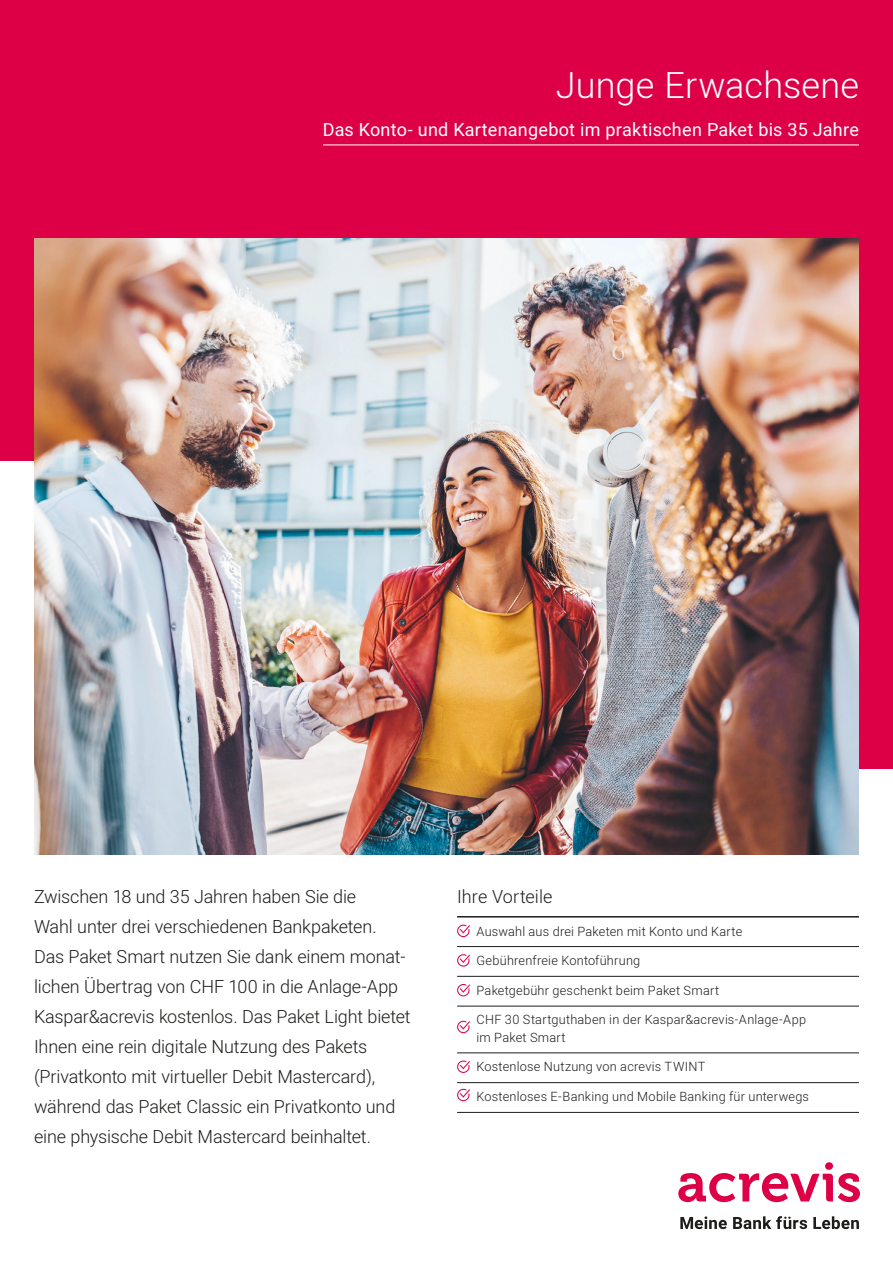
<style>
.page{position:relative;width:893px;height:1263px;background:#fff}
.page>*{position:absolute;margin:0;border:0;box-sizing:border-box;transform-origin:0 0}
.t1{font:300 36px "Heebo";letter-spacing:.005em;color:#fff}
.t2{font:300 18px/30px "Heebo";letter-spacing:-.01em;color:#1d1d1b}
.t3{font:18px "Heebo";letter-spacing:.015em;color:#fff}
.t4{font:300 12.75px/18px "Heebo";letter-spacing:.02em;color:#1d1d1b}
</style>
<div class="page">
<div style="left:0;top:0;width:893px;height:855px;background:#dd0047"></div>
<div style="left:0;top:461px;width:34px;height:477px;background:#fff"></div>
<div style="left:859px;top:769px;width:34px;height:163px;background:#fff"></div>
<hr style="left:457px;top:946px;width:402px;height:1px;background:#1d1d1b">
<hr style="left:457px;top:976px;width:402px;height:1px;background:#1d1d1b">
<hr style="left:457px;top:1006px;width:402px;height:1px;background:#1d1d1b">
<hr style="left:457px;top:1052px;width:402px;height:1px;background:#1d1d1b">
<hr style="left:457px;top:1082px;width:402px;height:1px;background:#1d1d1b">
<hr style="left:457px;top:1112px;width:402px;height:1px;background:#1d1d1b">
<hr style="left:457px;top:916px;width:402px;height:1px;background:#1d1d1b">
<svg style="left:457px;top:925px;width:13px;height:12px"></svg>
<svg style="left:457px;top:954px;width:13px;height:13px"></svg>
<svg style="left:457px;top:984px;width:13px;height:12px"></svg>
<svg style="left:457px;top:1021px;width:13px;height:12px"></svg>
<svg style="left:457px;top:1060px;width:13px;height:13px"></svg>
<svg style="left:457px;top:1089px;width:13px;height:12px"></svg>
<hr style="left:323px;top:145px;width:536px;height:1px;background:#fff">
<img style="left:34px;top:238px;width:825px;height:617px">
<svg style="left:680px;top:1216px;width:47px;height:13px"></svg>
<svg style="left:733px;top:1216px;width:74px;height:13px"></svg>
<svg style="left:813px;top:1216px;width:46px;height:13px"></svg>
<svg style="left:678px;top:1162px;width:182px;height:40px"></svg>
<h1 class="t1" style="left:556px;top:60px;width:305px">Junge Erwachsene</h1>
<p class="t3" style="left:323px;top:117px;width:538px">Das Konto- und Kartenangebot im praktischen Paket bis 35 Jahre</p>
<p class="t2" style="left:34px;top:882px;width:378px">Zwischen 18 und 35 Jahren haben Sie die<br>Wahl unter drei verschiedenen Bankpaketen.<br>Das Paket Smart nutzen Sie dank einem monat&shy;lichen Übertrag von CHF 100 in die Anlage-App Kaspar&amp;acrevis kostenlos. Das Paket Light bietet Ihnen eine rein digitale Nutzung des Pakets (Privatkonto mit virtueller Debit Mastercard), während das Paket Classic ein Privatkonto und eine physische Debit Mastercard beinhaltet.</p>
<p class="t2" style="left:457px;top:882px;width:97px">Ihre Vorteile</p>
<p class="t4" style="left:476px;top:922px;width:267px">Auswahl aus drei Paketen mit Konto und Karte</p>
<p class="t4" style="left:476px;top:951px;width:165px">Gebührenfreie Kontoführung</p>
<p class="t4" style="left:476px;top:981px;width:244px">Paketgebühr geschenkt beim Paket Smart</p>
<p class="t4" style="left:476px;top:1010px;width:331px">CHF 30 Startguthaben in der Kaspar&amp;acrevis-Anlage-App im Paket Smart</p>
<p class="t4" style="left:476px;top:1058px;width:230px">Kostenlose Nutzung von acrevis TWINT</p>
<p class="t4" style="left:476px;top:1087px;width:334px">Kostenloses E-Banking und Mobile Banking für unterwegs</p>
</div>
